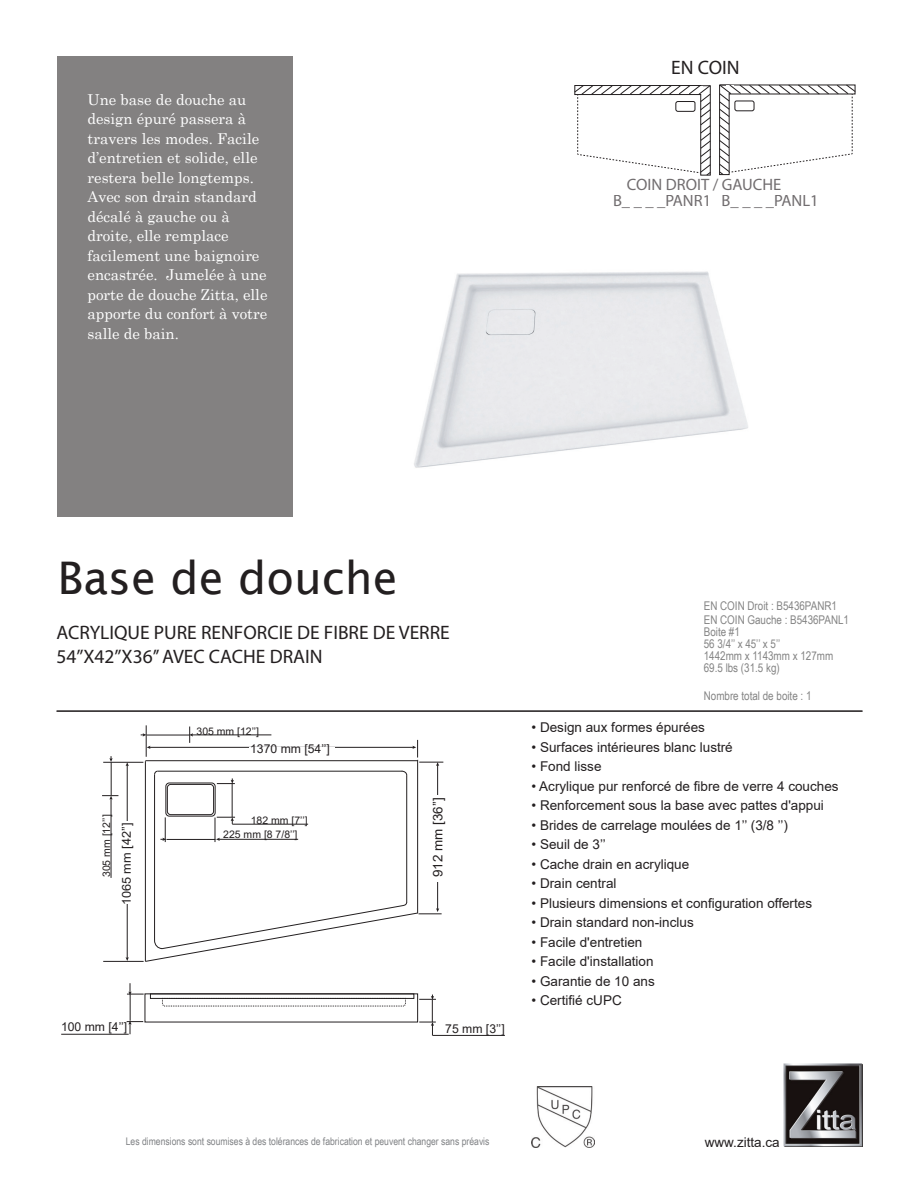
<style>
.page{position:relative;width:918px;height:1188px;background:#fff}
.page>*{position:absolute;margin:0;border:0;box-sizing:border-box;transform-origin:0 0}
.t1{font:45px "Lucida Sans";color:#231f20}
.t2{font:19.5px/23.4px "Myriad Pro";color:#231f20}
.t3{font:16.5px "Myriad Pro";color:#716d6f}
.t4{font:15px/19.5px "Century Schoolbook";color:#fff}
.t5{font:13.5px "Arial";color:#231f20}
.t6{font:13.2px "Arial";color:#231f20}
.t7{font:12.15px "Arial";color:#231f20}
.t8{font:12.15px "Arial";color:#231f20;scale:1.04 1}
.t9{font:12px/12px "Arial Narrow";color:#848484}
.t10{font:10.5px "Arial Narrow";color:#808285}
.t11{font:10.5px/14.9px "Arial";color:#231f20}
</style>
<div class="page">
<hr style="left:57px;top:710px;width:806px;height:2px;background:#231f20">
<img style="left:784px;top:1064px;width:78px;height:83px">
<svg style="left:574px;top:85px;width:137px;height:91px"></svg>
<div style="left:676px;top:101px;width:19px;height:11px;border:1px solid #231f20;border-radius:2px"></div>
<svg style="left:719px;top:84px;width:137px;height:92px"></svg>
<div style="left:735px;top:101px;width:19px;height:10px;border:1px solid #231f20;border-radius:2px"></div>
<div style="left:57px;top:56px;width:236px;height:461px;background:#838181"></div>
<img style="left:532px;top:1087px;width:63px;height:60px">
<img style="left:414px;top:271px;width:334px;height:197px">
<div style="left:165px;top:783px;width:51px;height:34px;border:1px solid #231f20;border-radius:3px"></div>
<div style="left:150px;top:993px;width:264px;height:6px;border:1px solid #231f20"></div>
<svg style="left:162px;top:998px;width:244px;height:9px"></svg>
<div style="left:167px;top:784px;width:47px;height:31px;border:1px solid #231f20;border-radius:3px"></div>
<hr style="left:145px;top:761px;width:1px;height:200px;background:#231f20">
<hr style="left:145px;top:760px;width:273px;height:1px;background:#231f20">
<hr style="left:417px;top:760px;width:1px;height:153px;background:#231f20">
<hr style="left:158px;top:771px;width:244px;height:1px;background:#231f20">
<hr style="left:406px;top:775px;width:1px;height:127px;background:#231f20">
<hr style="left:154px;top:775px;width:1px;height:166px;background:#231f20">
<svg style="left:154px;top:770px;width:4px;height:6px"></svg>
<hr style="left:146px;top:725px;width:1px;height:32px;background:#231f20">
<hr style="left:149px;top:747px;width:265px;height:1px;background:#231f20">
<div style="left:249px;top:747px;width:86px;height:7px;background:#fff"></div>
<hr style="left:103px;top:961px;width:41px;height:1px;background:#231f20">
<hr style="left:103px;top:762px;width:40px;height:1px;background:#231f20">
<hr style="left:127px;top:765px;width:1px;height:193px;background:#231f20">
<div style="left:124px;top:821px;width:7px;height:83px;background:#fff"></div>
<hr style="left:437px;top:765px;width:1px;height:144px;background:#231f20">
<svg style="left:401px;top:740px;width:42px;height:36px"></svg>
<svg style="left:144px;top:901px;width:298px;height:61px"></svg>
<svg style="left:419px;top:995px;width:17px;height:41px"></svg>
<hr style="left:219px;top:839px;width:79px;height:1px;background:#231f20">
<hr style="left:167px;top:839px;width:48px;height:1px;background:#231f20">
<hr style="left:232px;top:783px;width:1px;height:34px;background:#231f20">
<hr style="left:433px;top:1035px;width:72px;height:1px;background:#231f20">
<hr style="left:232px;top:824px;width:76px;height:1px;background:#231f20">
<svg style="left:127px;top:983px;width:17px;height:51px"></svg>
<hr style="left:61px;top:1034px;width:68px;height:1px;background:#231f20">
<svg style="left:160px;top:817px;width:6px;height:25px"></svg>
<svg style="left:217px;top:778px;width:18px;height:6px"></svg>
<svg style="left:215px;top:817px;width:20px;height:25px"></svg>
<div style="left:432px;top:795px;width:11px;height:87px;background:#fff"></div>
<svg style="left:141px;top:733px;width:5px;height:4px"></svg>
<hr style="left:192px;top:735px;width:79px;height:1px;background:#231f20">
<hr style="left:147px;top:735px;width:43px;height:1px;background:#231f20">
<svg style="left:189px;top:727px;width:4px;height:16px"></svg>
<svg style="left:109px;top:756px;width:4px;height:6px"></svg>
<hr style="left:111px;top:798px;width:1px;height:80px;background:#231f20">
<hr style="left:111px;top:762px;width:1px;height:33px;background:#231f20">
<svg style="left:102px;top:795px;width:16px;height:5px"></svg>
<p class="t4" style="left:88px;top:88px;width:182px">Une base de douche au design épuré passera à travers les modes. Facile d’entretien et solide, elle restera belle longtemps.<br>Avec son drain standard décalé à gauche ou à droite, elle remplace facilement une baignoire encastrée. Jumelée à une porte de douche Zitta, elle apporte du confort à votre salle de bain.</p>
<h2 class="t2" style="left:671px;top:56px;width:70px">EN COIN</h2>
<p class="t3" style="left:627px;top:174px;width:156px">COIN DROIT / GAUCHE</p>
<p class="t3" style="left:613px;top:191px;width:207px">B_ _ _ _PANR1 B_ _ _ _PANL1</p>
<h1 class="t1" style="left:58px;top:552px;width:342px">Base de douche</h1>
<h2 class="t2" style="left:57px;top:621px;width:395px">ACRYLIQUE PURE RENFORCIE DE FIBRE DE VERRE<br>54’’X42’’X36’’ AVEC CACHE DRAIN</h2>
<p class="t11" style="left:197px;top:723px;width:64px">305 mm [12’’]</p>
<p class="t11" style="left:99px;top:877px;width:64px;rotate:-90deg">305 mm [12’’]</p>
<p class="t8" style="left:118px;top:905px;width:82px;rotate:-90deg">1065 mm [42’’]</p>
<p class="t7" style="left:250px;top:740px;width:81px">1370 mm [54’’]</p>
<p class="t11" style="left:223px;top:812px;width:86px;text-indent:27px">182 mm [7’’]<br>225 mm [8 7/8’’]</p>
<p class="t6" style="left:429px;top:877px;width:82px;rotate:-90deg">912 mm [36’’]</p>
<p class="t7" style="left:61px;top:1019px;width:68px">100 mm [4’’]</p>
<p class="t7" style="left:445px;top:1020px;width:61px">75 mm [3’’]</p>
<p class="t9" style="left:704px;top:599px;width:147px;line-height:13.5px">EN COIN Droit : B5436PANR1<br>EN COIN Gauche : B5436PANL1</p>
<p class="t9" style="left:704px;top:625px;width:131px">Boite #1<br>56 3/4’’ x 45’’ x 5’’<br>1442mm x 1143mm x 127mm<br>69.5 lbs (31.5 kg)</p>
<p class="t9" style="left:704px;top:690px;width:109px">Nombre total de boite : 1</p>
<p class="t5" style="left:532px;top:718px;width:175px">• Design aux formes épurées</p>
<p class="t5" style="left:532px;top:738px;width:203px">• Surfaces intérieures blanc lustré</p>
<p class="t5" style="left:532px;top:757px;width:71px">• Fond lisse</p>
<p class="t5" style="left:532px;top:777px;width:309px">• Acrylique pur renforcé de fibre de verre 4 couches</p>
<p class="t5" style="left:532px;top:796px;width:294px">• Renforcement sous la base avec pattes d'appui</p>
<p class="t5" style="left:532px;top:816px;width:258px">• Brides de carrelage moulées de 1’’ (3/8 ’’)</p>
<p class="t5" style="left:532px;top:835px;width:76px">• Seuil de 3’’</p>
<p class="t5" style="left:532px;top:855px;width:159px">• Cache drain en acrylique</p>
<p class="t5" style="left:532px;top:874px;width:86px">• Drain central</p>
<p class="t5" style="left:532px;top:894px;width:282px">• Plusieurs dimensions et configuration offertes</p>
<p class="t5" style="left:532px;top:913px;width:164px">• Drain standard non-inclus</p>
<p class="t5" style="left:532px;top:933px;width:112px">• Facile d'entretien</p>
<p class="t5" style="left:532px;top:952px;width:124px">• Facile d'installation</p>
<p class="t5" style="left:532px;top:972px;width:125px">• Garantie de 10 ans</p>
<p class="t5" style="left:532px;top:991px;width:92px">• Certifié cUPC</p>
<p class="t10" style="left:126px;top:1134px;width:365px">Les dimensions sont soumises à des tolérances de fabrication et peuvent changer sans préavis</p>
<p class="t5" style="left:705px;top:1133px;width:77px">www.zitta.ca</p>
</div>
